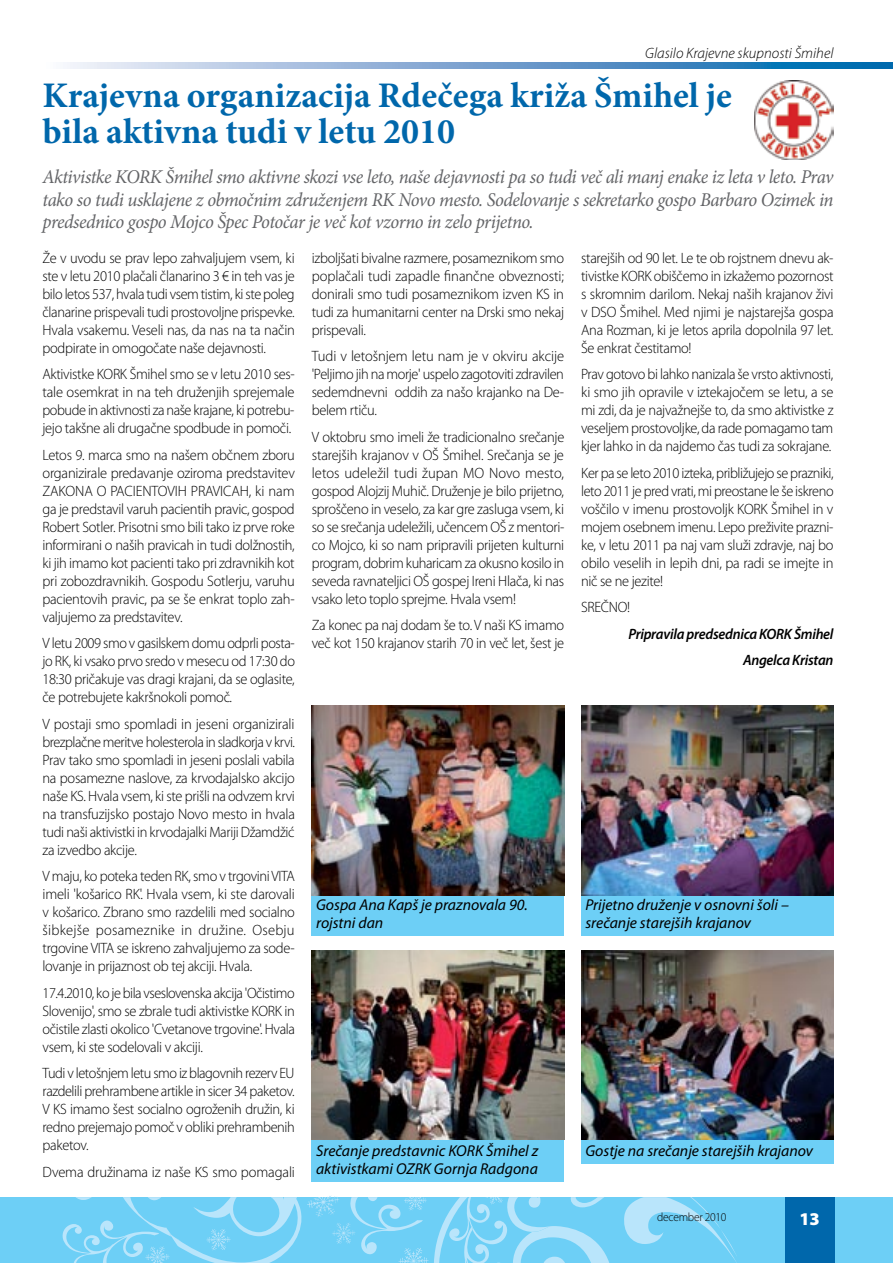
<style>
.page{position:relative;width:893px;height:1263px;background:#fff}
.page>*{position:absolute;margin:0;border:0;box-sizing:border-box;transform-origin:0 0}
.t1{font:700 36px/36px "Minion Pro";color:#0067ab}
.t2{font:italic 19.5px/22.5px "Minion Pro";letter-spacing:-.03em;color:#636467;text-align:justify;scale:.96 1}
.t3{font:900 18px "Myriad Pro";color:#fff}
.t4{font:italic 15.75px/18px "Myriad Pro";color:#000}
.t5{font:300 15px/18px "Myriad Pro";letter-spacing:-.02em;color:#000;text-align:justify;scale:.96 1}
.t6{font:300 15px/18px "Myriad Pro";letter-spacing:-.02em;color:#000;text-align:justify;scale:.95 1}
.t7{font:300 15px/18px "Myriad Pro";letter-spacing:-.02em;color:#000;text-align:justify}
.t8{font:italic 600 15px/26.5px "Myriad Pro";letter-spacing:-.02em;color:#000;text-align:right;scale:.96 1}
.t9{font:italic 300 15px "Myriad Pro";color:#000}
.t10{font:300 12px "Myriad Pro";letter-spacing:-.02em;color:#000;scale:.96 1}
</style>
<div class="page">
<div style="left:0;top:1197px;width:893px;height:66px;background:#6dcff6"></div>
<div style="left:785px;top:1197px;width:50px;height:66px;background:#0067ab"></div>
<svg style="left:67px;top:63px;width:826px;height:5px;background:#73a4cf"></svg>
<svg style="left:62px;top:1195px;width:675px;height:68px"></svg>
<div style="left:312px;top:1140px;width:252px;height:42px;background:#6dcff6"></div>
<div style="left:312px;top:894px;width:252px;height:42px;background:#6dcff6"></div>
<div style="left:581px;top:894px;width:252px;height:42px;background:#6dcff6"></div>
<div style="left:581px;top:1140px;width:252px;height:24px;background:#6dcff6"></div>
<img style="left:312px;top:950px;width:252px;height:190px">
<img style="left:312px;top:706px;width:252px;height:189px">
<img style="left:581px;top:950px;width:252px;height:190px">
<img style="left:581px;top:706px;width:252px;height:189px">
<img style="left:754px;top:81px;width:79px;height:79px">
<img style="left:313px;top:1195px;width:16px;height:22px">
<p class="t9" style="left:645px;top:45px;width:190px">Glasilo Krajevne skupnosti Šmihel</p>
<h1 class="t1" style="left:43px;top:77px;width:691px">Krajevna organizacija Rdečega križa Šmihel je bila aktivna tudi v letu 2010</h1>
<p class="t2" style="left:43px;top:166px;width:825px">Aktivistke KORK Šmihel smo aktivne skozi vse leto, naše dejavnosti pa so tudi več ali manj enake iz leta v leto. Prav tako so tudi usklajene z območnim združenjem RK Novo mesto. Sodelovanje s sekretarko gospo Barbaro Ozimek in predsednico gospo Mojco Špec Potočar je več kot vzorno in zelo prijetno.</p>
<p class="t5" style="left:312px;top:249px;width:264px">izboljšati bivalne razmere, posameznikom smo poplačali tudi zapadle finančne obveznosti; donirali smo tudi posameznikom izven KS in tudi za humanitarni center na Drski smo nekaj prispevali.</p>
<p class="t7" style="left:312px;top:347px;width:254px">Tudi v letošnjem letu nam je v okviru akcije 'Peljimo jih na morje' uspelo zagotoviti zdravilen sedemdnevni oddih za našo krajanko na De&shy;belem rtiču.</p>
<p class="t5" style="left:312px;top:428px;width:264px">V oktobru smo imeli že tradicionalno srečanje starejših krajanov v OŠ Šmihel. Srečanja se je letos udeležil tudi župan MO Novo mesto, gospod Alojzij Muhič. Druženje je bilo prijetno, sproščeno in veselo, za kar gre zasluga vsem, ki so se srečanja udeležili, učencem OŠ z mentori&shy;co Mojco, ki so nam pripravili prijeten kulturni program, dobrim kuharicam za okusno kosilo in seveda ravnateljici OŠ gospej Ireni Hlača, ki nas vsako leto toplo sprejme. Hvala vsem!</p>
<p class="t5" style="left:312px;top:616px;width:264px">Za konec pa naj dodam še to. V naši KS imamo več kot 150 krajanov starih 70 in več let, šest je</p>
<p class="t5" style="left:43px;top:249px;width:264px">Že v uvodu se prav lepo zahvaljujem vsem, ki ste v letu 2010 plačali članarino 3 € in teh vas je bilo letos 537, hvala tudi vsem tistim, ki ste poleg članarine prispevali tudi prostovoljne prispevke.<br>Hvala vsakemu. Veseli nas, da nas na ta način podpirate in omogočate naše dejavnosti.</p>
<p class="t5" style="left:43px;top:365px;width:264px">Aktivistke KORK Šmihel smo se v letu 2010 ses&shy;tale osemkrat in na teh druženjih sprejemale pobude in aktivnosti za naše krajane, ki potrebu&shy;jejo takšne ali drugačne spodbude in pomoči.</p>
<p class="t5" style="left:43px;top:446px;width:264px">Letos 9. marca smo na našem občnem zboru organizirale predavanje oziroma predstavitev ZAKONA O PACIENTOVIH PRAVICAH, ki nam ga je predstavil varuh pacientih pravic, gospod Robert Sotler. Prisotni smo bili tako iz prve roke informirani o naših pravicah in tudi dolžnostih, ki jih imamo kot pacienti tako pri zdravnikih kot pri zobozdravnikih. Gospodu Sotlerju, varuhu pacientovih pravic, pa se še enkrat toplo zah&shy;valjujemo za predstavitev.</p>
<p class="t6" style="left:43px;top:634px;width:267px">V letu 2009 smo v gasilskem domu odprli posta&shy;jo RK, ki vsako prvo sredo v mesecu od 17:30 do 18:30 pričakuje vas dragi krajani, da se oglasite, če potrebujete kakršnokoli pomoč.</p>
<p class="t7" style="left:43px;top:715px;width:254px">V postaji smo spomladi in jeseni organizirali brezplačne meritve holesterola in sladkorja v krvi.<br>Prav tako smo spomladi in jeseni poslali vabila na posamezne naslove, za krvodajalsko akcijo naše KS. Hvala vsem, ki ste prišli na odvzem krvi na transfuzijsko postajo Novo mesto in hvala tudi naši aktivistki in krvodajalki Mariji Džamdžić za izvedbo akcije.</p>
<p class="t5" style="left:43px;top:867px;width:264px">V maju, ko poteka teden RK, smo v trgovini VITA imeli 'košarico RK'. Hvala vsem, ki ste darovali v košarico. Zbrano smo razdelili med socialno šibkejše posameznike in družine. Osebju trgovine VITA se iskreno zahvaljujemo za sode&shy;lovanje in prijaznost ob tej akciji. Hvala.</p>
<p class="t6" style="left:43px;top:984px;width:267px">17.4.2010, ko je bila vseslovenska akcija 'Očistimo Slovenijo', smo se zbrale tudi aktivistke KORK in očistile zlasti okolico 'Cvetanove trgovine'. Hvala vsem, ki ste sodelovali v akciji.</p>
<p class="t6" style="left:43px;top:1064px;width:267px">Tudi v letošnjem letu smo iz blagovnih rezerv EU razdelili prehrambene artikle in sicer 34 paketov.<br>V KS imamo šest socialno ogroženih družin, ki redno prejemajo pomoč v obliki prehrambenih paketov.</p>
<p class="t7" style="left:43px;top:1163px;width:254px">Dvema družinama iz naše KS smo pomagali</p>
<p class="t5" style="left:581px;top:249px;width:264px">starejših od 90 let. Le te ob rojstnem dnevu ak&shy;tivistke KORK obiščemo in izkažemo pozornost s skromnim darilom. Nekaj naših krajanov živi v DSO Šmihel. Med njimi je najstarejša gospa Ana Rozman, ki je letos aprila dopolnila 97 let.<br>Še enkrat čestitamo!</p>
<p class="t5" style="left:581px;top:365px;width:264px">Prav gotovo bi lahko nanizala še vrsto aktivnosti, ki smo jih opravile v iztekajočem se letu, a se mi zdi, da je najvažnejše to, da smo aktivistke z veseljem prostovoljke, da rade pomagamo tam kjer lahko in da najdemo čas tudi za sokrajane.</p>
<p class="t6" style="left:581px;top:464px;width:267px">Ker pa se leto 2010 izteka, približujejo se prazniki, leto 2011 je pred vrati, mi preostane le še iskreno voščilo v imenu prostovoljk KORK Šmihel in v mojem osebnem imenu. Lepo preživite prazni&shy;ke, v letu 2011 pa naj vam služi zdravje, naj bo obilo veselih in lepih dni, pa radi se imejte in nič se ne jezite!</p>
<p class="t5" style="left:581px;top:598px;width:52px">SREČNO!</p>
<p class="t8" style="left:628px;top:620px;width:215px">Pripravila predsednica KORK Šmihel<br>Angelca Kristan</p>
<p class="t4" style="left:316px;top:895px;width:213px">Gospa Ana Kapš je praznovala 90. rojstni dan</p>
<p class="t4" style="left:585px;top:895px;width:205px">Prijetno druženje v osnovni šoli – srečanje starejših krajanov</p>
<p class="t4" style="left:316px;top:1141px;width:224px">Srečanje predstavnic KORK Šmihel z aktivistkami OZRK Gornja Radgona</p>
<p class="t4" style="left:585px;top:1141px;width:229px">Gostje na srečanje starejših krajanov</p>
<p class="t10" style="left:657px;top:1210px;width:74px">december 2010</p>
<p class="t3" style="left:799px;top:1209px;width:22px">13</p>
</div>
